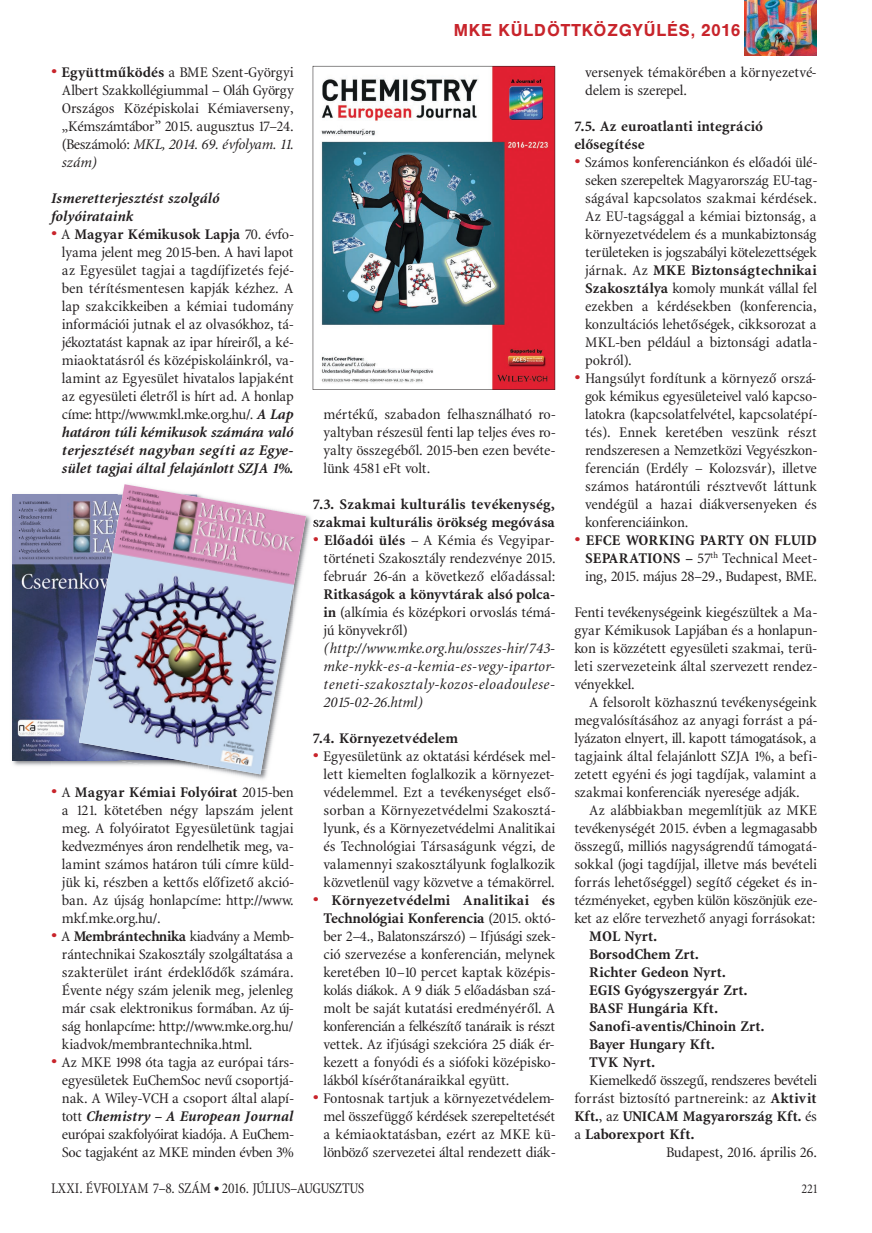
<style>
.page{position:relative;width:872px;height:1233px;background:#fff}
.page>*{position:absolute;margin:0;border:0;box-sizing:border-box;transform-origin:0 0}
.t1{font:500 18px "Nimbus San No 5 TEE";letter-spacing:.05em;color:#c8242b}
.t2{font:15px/18px "Minion Cn PFL";color:#231f20;text-align:justify;scale:1.1 1}
.t3{font:700 15px/18px "Minion Cn PFL";color:#231f20;scale:1.1 1}
.t4{font:italic 15px/18px "Minion Cn PFL";letter-spacing:.02em;color:#231f20;text-align:justify;scale:1.1 1}
.t5{font:15px "Minion Cn PFL";color:#231f20}
.t6{font:italic 700 15px/18px "Minion Cn PFL";color:#231f20;scale:1.1 1}
.t7{font:13.5px "Minion Cn PFL";color:#231f20}
.s1{font-weight:700;font-size:18px;color:#c8242b}
.s2{font-weight:700}
.s3{font-style:italic}
.s4{font-weight:700;font-style:italic}
.s5{font-weight:400}
</style>
<div class="page">
<img style="left:313px;top:66px;width:242px;height:324px">
<img style="left:744px;top:0;width:72px;height:55px">
<img style="left:12px;top:494px;width:39px;height:272px">
<img style="left:13px;top:495px;width:59px;height:265px">
<img style="left:306px;top:515px;width:12px;height:33px">
<img style="left:231px;top:774px;width:36px;height:6px">
<svg style="left:313px;top:520px;width:4px;height:7px"></svg>
<img style="left:72px;top:495px;width:7px;height:265px">
<img style="left:79px;top:484px;width:227px;height:290px">
<p class="t2" style="left:62px;top:64px;width:212px;text-indent:-11px"><span class="s1">•</span> <span class="s2">Együttműködés</span> a BME Szent-Györgyi Albert Szakkollégiummal – Oláh György Országos Középiskolai Kémiaverseny, „Kémszámtábor” 2015. augusztus 17–24. (Beszámoló: <span class="s3">MKL, 2014. 69. évfolyam. 11. szám)</span></p>
<p class="t6" style="left:51px;top:190px;width:155px">Ismeretterjesztést szolgáló folyóirataink</p>
<p class="t2" style="left:62px;top:226px;width:212px;text-indent:-11px"><span class="s1">•</span> A <span class="s2">Magyar Kémikusok Lapja</span> 70. évfo&shy;lyama jelent meg 2015-ben. A havi lapot az Egyesület tagjai a tagdíjfizetés fejé&shy;ben térítésmentesen kapják kézhez. A lap szakcikkeiben a kémiai tudomány információi jutnak el az olvasókhoz, tá&shy;jékoztatást kapnak az ipar híreiről, a ké&shy;miaoktatásról és középiskoláinkról, va&shy;lamint az Egyesület hivatalos lapjaként az egyesületi életről is hírt ad. A honlap címe: http://www.mkl.mke.org.hu/. <span class="s4">A Lap határon túli kémikusok számára való terjesztését nagyban segíti az Egye&shy;sület tagjai által felajánlott SZJA 1%.</span></p>
<p class="t2" style="left:62px;top:784px;width:212px;text-indent:-11px"><span class="s1">•</span> A <span class="s2">Magyar Kémiai Folyóirat</span> 2015-ben a 121. kötetében négy lapszám jelent meg. A folyóiratot Egyesületünk tagjai kedvezményes áron rendelhetik meg, va&shy;lamint számos határon túli címre küld&shy;jük ki, részben a kettős előfizető akció&shy;ban. Az újság honlapcíme: http://www. mkf.mke.org.hu/.</p>
<p class="t2" style="left:62px;top:928px;width:212px;text-indent:-11px"><span class="s1">•</span> A <span class="s2">Membrántechnika</span> kiadvány a Memb&shy;rántechnikai Szakosztály szolgáltatása a szakterület iránt érdeklődők számára.<br>Évente négy szám jelenik meg, jelenleg már csak elektronikus formában. Az új&shy;ság honlapcíme: http://www.mke.org.hu/ kiadvok/membrantechnika.html.</p>
<p class="t2" style="left:62px;top:1054px;width:212px;text-indent:-11px"><span class="s1">•</span> Az MKE 1998 óta tagja az európai társ&shy;egyesületek EuChemSoc nevű csoportjá&shy;nak. A Wiley-VCH a csoport által alapí&shy;tott <span class="s4">Chemistry – A European Journal </span>európai szakfolyóirat kiadója. A EuChem-Soc tagjaként az MKE minden évben 3%</p>
<p class="t1" style="left:453px;top:24px;width:288px">MKE KÜLDÖTTKÖZGYŰLÉS, 2016</p>
<p class="t2" style="left:323px;top:406px;width:212px">mértékű, szabadon felhasználható ro&shy;yaltyban részesül fenti lap teljes éves ro&shy;yalty összegéből. 2015-ben ezen bevéte&shy;lünk 4581 eFt volt.</p>
<p class="t3" style="left:313px;top:496px;width:222px">7.3. Szakmai kulturális tevékenység, szakmai kulturális örökség megóvása</p>
<p class="t2" style="left:323px;top:532px;width:212px;text-indent:-11px"><span class="s1">•</span> <span class="s2">Előadói ülés</span> – A Kémia és Vegyipar&shy;történeti Szakosztály rendezvénye 2015. február 26-án a következő előadással:</p>
<p class="t2" style="left:323px;top:586px;width:212px"><span class="s2">Ritkaságok a könyvtárak alsó polca&shy;in</span> (alkímia és középkori orvoslás témá&shy;jú könyvekről)</p>
<p class="t4" style="left:323px;top:640px;width:212px">(http://www.mke.org.hu/osszes-hir/743- mke-nykk-es-a-kemia-es-vegy-ipartor&shy;teneti-szakosztaly-kozos-eloadoulese-2015-02-26.html)</p>
<p class="t3" style="left:313px;top:730px;width:133px">7.4. Környezetvédelem</p>
<p class="t2" style="left:323px;top:748px;width:212px;text-indent:-11px"><span class="s1">•</span> Egyesületünk az oktatási kérdések mel&shy;lett kiemelten foglalkozik a környezet&shy;védelemmel. Ezt a tevékenységet első&shy;sorban a Környezetvédelmi Szakosztá&shy;lyunk, és a Környezetvédelmi Analitikai és Technológiai Társaságunk végzi, de valamennyi szakosztályunk foglalkozik közvetlenül vagy közvetve a témakörrel.</p>
<p class="t2" style="left:323px;top:892px;width:212px;text-indent:-11px"><span class="s1">•</span> <span class="s2">Környezetvédelmi Analitikai és Technológiai Konferencia</span> (2015. októ&shy;ber 2–4., Balatonszárszó) – Ifjúsági szek&shy;ció szervezése a konferencián, melynek keretében 10–10 percet kaptak középis&shy;kolás diákok. A 9 diák 5 előadásban szá&shy;molt be saját kutatási eredményéről. A konferencián a felkészítő tanáraik is részt vettek. Az ifjúsági szekcióra 25 diák ér&shy;kezett a fonyódi és a siófoki középisko&shy;lákból kísérőtanáraikkal együtt.</p>
<p class="t2" style="left:323px;top:1090px;width:212px;text-indent:-11px"><span class="s1">•</span> Fontosnak tartjuk a környezetvédelem&shy;mel összefüggő kérdések szerepeltetését a kémiaoktatásban, ezért az MKE kü&shy;lönböző szervezetei által rendezett diák-</p>
<p class="t2" style="left:585px;top:64px;width:211px">versenyek témakörében a környezetvé&shy;delem is szerepel.</p>
<p class="t3" style="left:574px;top:118px;width:172px">7.5. Az euroatlanti integráció elősegítése</p>
<p class="t2" style="left:585px;top:154px;width:212px;text-indent:-11px"><span class="s1">•</span> Számos konferenciánkon és előadói ülé&shy;seken szerepeltek Magyarország EU-tag&shy;ságával kapcsolatos szakmai kérdések.<br>Az EU-tagsággal a kémiai biztonság, a környezetvédelem és a munkabiztonság területeken is jogszabályi kötelezettségek járnak. Az <span class="s2">MKE Biztonságtechnikai Szakosztálya</span> komoly munkát vállal fel ezekben a kérdésekben (konferencia, konzultációs lehetőségek, cikksorozat a MKL-ben például a biztonsági adatla&shy;pokról).</p>
<p class="t2" style="left:585px;top:370px;width:212px;text-indent:-11px"><span class="s1">•</span> Hangsúlyt fordítunk a környező orszá&shy;gok kémikus egyesületeivel való kapcso&shy;latokra (kapcsolatfelvétel, kapcsolatépí&shy;tés). Ennek keretében veszünk részt rendszeresen a Nemzetközi Vegyészkon&shy;ferencián (Erdély – Kolozsvár), illetve számos határontúli résztvevőt láttunk vendégül a hazai diákversenyeken és konferenciáinkon.</p>
<p class="t2" style="left:585px;top:532px;width:212px;text-indent:-11px"><span class="s1">•</span> <span class="s2">EFCE WORKING PARTY ON FLUID SEPARATIONS –</span> 57<sup>th</sup> Technical Meet&shy;ing, 2015. május 28–29., Budapest, BME.</p>
<p class="t2" style="left:574px;top:604px;width:222px">Fenti tevékenységeink kiegészültek a Ma&shy;gyar Kémikusok Lapjában és a honlapun&shy;kon is közzétett egyesületi szakmai, terü&shy;leti szervezeteink által szervezett rendez&shy;vényekkel.</p>
<p class="t2" style="left:574px;top:694px;width:222px;text-indent:15px">A felsorolt közhasznú tevékenységeink megvalósításához az anyagi forrást a pá&shy;lyázaton elnyert, ill. kapott támogatások, a tagjaink által felajánlott SZJA 1%, a befi&shy;zetett egyéni és jogi tagdíjak, valamint a szakmai konferenciák nyeresége adják.</p>
<p class="t2" style="left:574px;top:802px;width:222px;text-indent:15px">Az alábbiakban megemlítjük az MKE tevékenységét 2015. évben a legmagasabb összegű, milliós nagyságrendű támogatá&shy;sokkal (jogi tagdíjjal, illetve más bevételi forrás lehetőséggel) segítő cégeket és in&shy;tézményeket, egyben külön köszönjük eze&shy;ket az előre tervezhető anyagi forrásokat:</p>
<p class="t3" style="left:589px;top:928px;width:161px">MOL Nyrt.<br>BorsodChem Zrt.<br>Richter Gedeon Nyrt.<br>EGIS Gyógyszergyár Zrt.<br>BASF Hungária Kft.<br>Sanofi-aventis/Chinoin Zrt.<br>Bayer Hungary Kft.<br>TVK Nyrt.</p>
<p class="t2" style="left:589px;top:1072px;width:208px">Kiemelkedő összegű, rendszeres bevételi</p>
<p class="t2" style="left:574px;top:1090px;width:222px">forrást biztosító partnereink: az <span class="s2">Aktivit</span></p>
<p class="t3" style="left:574px;top:1108px;width:222px">Kft.<span class="s5">, az</span> UNICAM Magyarország Kft. <span class="s5">és</span></p>
<p class="t3" style="left:574px;top:1126px;width:111px"><span class="s5">a</span> Laborexport Kft.</p>
<p class="t2" style="left:666px;top:1144px;width:139px">Budapest, 2016. április 26.</p>
<p class="t5" style="left:51px;top:1182px;width:314px">LXXI. ÉVFOLYAM 7–8. SZÁM ● 2016. JÚLIUS–AUGUSZTUS</p>
<p class="t7" style="left:801px;top:1183px;width:17px">221</p>
</div>
